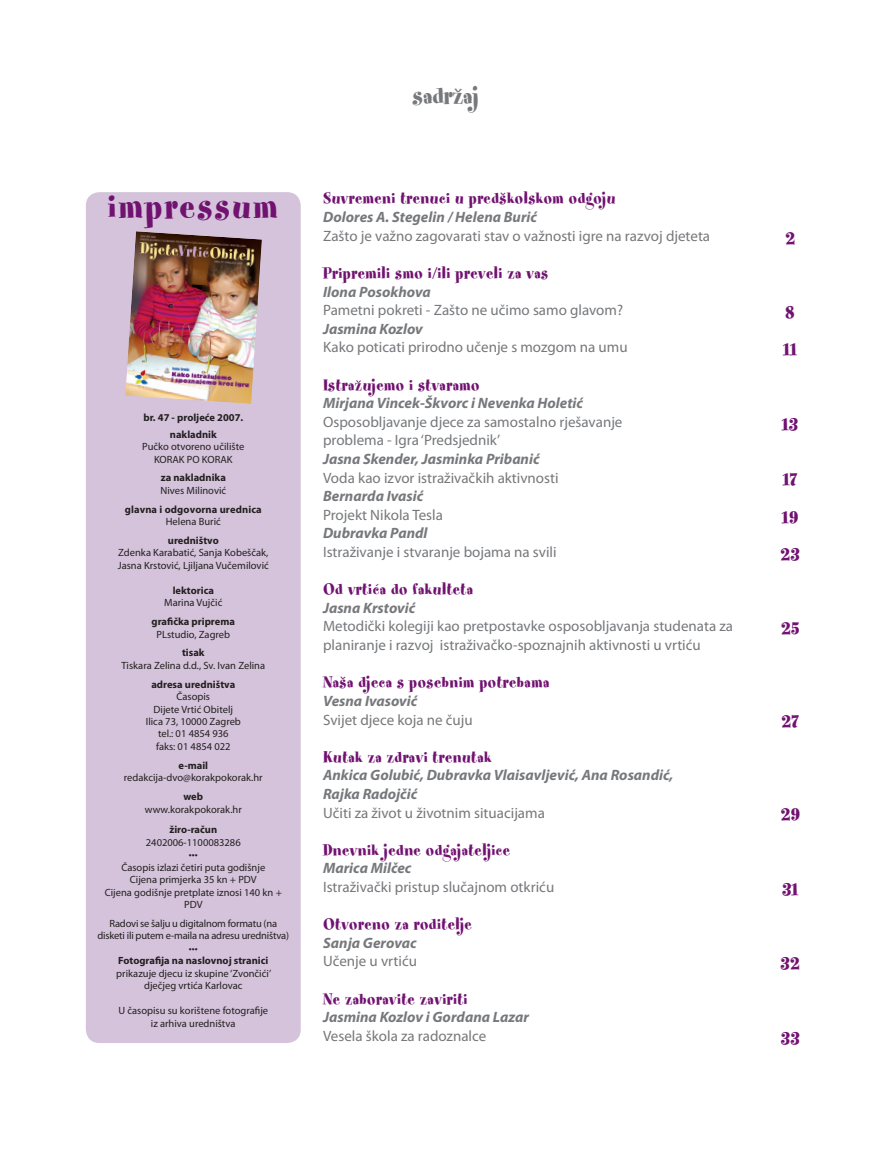
<style>
.page{position:relative;width:893px;height:1170px;background:#fff}
.page>*{position:absolute;margin:0;border:0;box-sizing:border-box;transform-origin:0 0}
.t1{font:39px "Spumoni LP";letter-spacing:.06em;color:#711271}
.t2{font:27px "Spumoni LP";color:#76787b}
.t3{font:22.5px/37.2px "Spumoni LP";color:#711271}
.t4{font:18px "Spumoni LP";letter-spacing:.03em;color:#711271}
.t5{font:15px/18.6px "Myriad Pro";color:#76787b}
.t6{font:italic 700 15px/18.6px "Myriad Pro";color:#76787b}
.t7{font:10.5px/12.5px "Myriad Pro";color:#231f20;text-align:center}
.t8{font:700 10.5px/16.8px "Myriad Pro";color:#231f20;text-align:center}
.t9{font:10.5px/12.5px "Myriad Pro";letter-spacing:-.02em;color:#231f20;text-align:center}
</style>
<div class="page">
<div style="left:86px;top:192px;width:215px;height:850px;background:#d4c3da;border-radius:13px"></div>
<img style="left:125px;top:231px;width:137px;height:173px">
<h1 class="t1" style="left:108px;top:186px;width:171px">impressum</h1>
<p class="t8" style="left:143px;top:409px;width:101px">br. 47 - proljeće 2007. nakladnik</p>
<p class="t7" style="left:142px;top:441px;width:103px">Pučko otvoreno učilište<br>KORAK PO KORAK</p>
<p class="t8" style="left:161px;top:470px;width:67px">za nakladnika</p>
<p class="t7" style="left:160px;top:484px;width:67px">Nives Milinović</p>
<p class="t8" style="left:125px;top:501px;width:138px">glavna i odgovorna urednica</p>
<p class="t7" style="left:166px;top:516px;width:57px">Helena Burić</p>
<p class="t8" style="left:168px;top:532px;width:52px">uredništvo</p>
<p class="t7" style="left:118px;top:547px;width:152px;text-align:left">Zdenka Karabatić, Sanja Kobeščak,<br>Jasna Krstović, Ljiljana Vučemilović</p>
<p class="t8" style="left:173px;top:582px;width:43px">lektorica</p>
<p class="t7" style="left:164px;top:597px;width:60px">Marina Vujčić</p>
<p class="t8" style="left:152px;top:614px;width:85px">grafička priprema</p>
<p class="t7" style="left:156px;top:628px;width:75px">PLstudio, Zagreb</p>
<p class="t8" style="left:182px;top:645px;width:24px">tisak</p>
<p class="t7" style="left:121px;top:659px;width:145px">Tiskara Zelina d.d., Sv. Ivan Zelina</p>
<p class="t8" style="left:151px;top:676px;width:85px">adresa uredništva</p>
<p class="t7" style="left:146px;top:691px;width:97px">Časopis<br>Dijete Vrtić Obitelj<br>Ilica 73, 10000 Zagreb tel.: 01 4854 936<br>faks: 01 4854 022</p>
<p class="t8" style="left:178px;top:757px;width:31px">e-mail</p>
<p class="t7" style="left:124px;top:772px;width:140px">redakcija-dvo@korakpokorak.hr</p>
<p class="t8" style="left:183px;top:788px;width:21px">web</p>
<p class="t7" style="left:145px;top:803px;width:98px">www.korakpokorak.hr</p>
<p class="t8" style="left:169px;top:822px;width:49px">žiro-račun</p>
<p class="t7" style="left:146px;top:836px;width:96px">2402006-1100083286</p>
<p class="t7" style="left:105px;top:849px;width:179px">•••<br>Časopis izlazi četiri puta godišnje<br>Cijena primjerka 35 kn + PDV<br>Cijena godišnje pretplate iznosi 140 kn +<br>PDV</p>
<p class="t9" style="left:98px;top:917px;width:193px">Radovi se šalju u digitalnom formatu (na disketi ili putem e-maila na adresu uredništva)</p>
<p class="t7" style="left:189px;top:942px;width:10px">•••</p>
<p class="t8" style="left:118px;top:953px;width:152px">Fotografija na naslovnoj stranici</p>
<p class="t7" style="left:116px;top:967px;width:156px">prikazuje djecu iz skupine ‘Zvončići’ dječjeg vrtića Karlovac</p>
<p class="t7" style="left:118px;top:1005px;width:151px">U časopisu su korištene fotografije iz arhiva uredništva</p>
<h2 class="t2" style="left:412px;top:82px;width:67px">sadræaj</h2>
<p class="t4" style="left:323px;top:189px;width:294px">Suvremeni trenuci u predškolskom odgoju</p>
<p class="t6" style="left:323px;top:209px;width:215px">Dolores A. Stegelin / Helena Burić</p>
<p class="t5" style="left:323px;top:227px;width:388px">Zašto je važno zagovarati stav o važnosti igre na razvoj djeteta</p>
<p class="t4" style="left:323px;top:264px;width:226px">Pripremili smo i/ili preveli za vas</p>
<p class="t6" style="left:323px;top:283px;width:109px">Ilona Posokhova</p>
<p class="t5" style="left:323px;top:302px;width:301px">Pametni pokreti - Zašto ne učimo samo glavom?</p>
<p class="t6" style="left:323px;top:320px;width:101px">Jasmina Kozlov</p>
<p class="t5" style="left:323px;top:339px;width:306px">Kako poticati prirodno učenje s mozgom na umu</p>
<p class="t4" style="left:323px;top:375px;width:158px">Istražujemo i stvaramo</p>
<p class="t6" style="left:323px;top:395px;width:261px">Mirjana Vincek-Škvorc i Nevenka Holetić</p>
<p class="t5" style="left:323px;top:413px;width:301px">Osposobljavanje djece za samostalno rješavanje problema - Igra ‘Predsjednik’</p>
<p class="t6" style="left:323px;top:450px;width:218px">Jasna Skender, Jasminka Pribanić</p>
<p class="t5" style="left:323px;top:469px;width:237px">Voda kao izvor istraživačkih aktivnosti</p>
<p class="t6" style="left:323px;top:488px;width:102px">Bernarda Ivasić</p>
<p class="t5" style="left:323px;top:506px;width:121px">Projekt Nikola Tesla</p>
<p class="t6" style="left:323px;top:525px;width:106px">Dubravka Pandl</p>
<p class="t5" style="left:323px;top:543px;width:235px">Istraživanje i stvaranje bojama na svili</p>
<p class="t4" style="left:323px;top:580px;width:151px">Od vrtiÊa do fakulteta</p>
<p class="t6" style="left:323px;top:599px;width:94px">Jasna Krstović</p>
<p class="t5" style="left:323px;top:618px;width:411px">Metodički kolegiji kao pretpostavke osposobljavanja studenata za planiranje i razvoj istraživačko-spoznajnih aktivnosti u vrtiću</p>
<p class="t4" style="left:323px;top:673px;width:228px">Naša djeca s posebnim potrebama</p>
<p class="t6" style="left:323px;top:692px;width:96px">Vesna Ivasović</p>
<p class="t5" style="left:323px;top:711px;width:151px">Svijet djece koja ne čuju</p>
<p class="t4" style="left:323px;top:747px;width:170px">Kutak za zdravi trenutak</p>
<p class="t6" style="left:323px;top:767px;width:352px">Ankica Golubić, Dubravka Vlaisavljević, Ana Rosandić,<br>Rajka Radojčić</p>
<p class="t5" style="left:323px;top:804px;width:223px">Učiti za život u životnim situacijama</p>
<p class="t4" style="left:323px;top:840px;width:188px">Dnevnik jedne odgajateljice</p>
<p class="t6" style="left:323px;top:860px;width:90px">Marica Milčec</p>
<p class="t5" style="left:323px;top:878px;width:233px">Istraživački pristup slučajnom otkriću</p>
<p class="t4" style="left:323px;top:915px;width:150px">Otvoreno za roditelje</p>
<p class="t6" style="left:323px;top:934px;width:95px">Sanja Gerovac</p>
<p class="t5" style="left:323px;top:953px;width:95px">Učenje u vrtiću</p>
<p class="t4" style="left:323px;top:989px;width:146px">Ne zaboravite zaviriti</p>
<p class="t6" style="left:323px;top:1008px;width:207px">Jasmina Kozlov i Gordana Lazar</p>
<p class="t5" style="left:323px;top:1027px;width:165px">Vesela škola za radoznalce</p>
<h3 class="t3" style="left:784px;top:220px;width:11px">2</h3>
<h3 class="t3" style="left:783px;top:295px;width:15px">8<br>11</h3>
<h3 class="t3" style="left:781px;top:406px;width:18px">13</h3>
<h3 class="t3" style="left:780px;top:462px;width:21px;text-align:justify">17<br>19<br>23</h3>
<h3 class="t3" style="left:780px;top:611px;width:20px">25</h3>
<h3 class="t3" style="left:781px;top:704px;width:19px">27</h3>
<h3 class="t3" style="left:780px;top:797px;width:21px">29</h3>
<h3 class="t3" style="left:781px;top:871px;width:18px">31</h3>
<h3 class="t3" style="left:780px;top:946px;width:21px">32</h3>
<h3 class="t3" style="left:780px;top:1020px;width:21px">33</h3>
</div>
